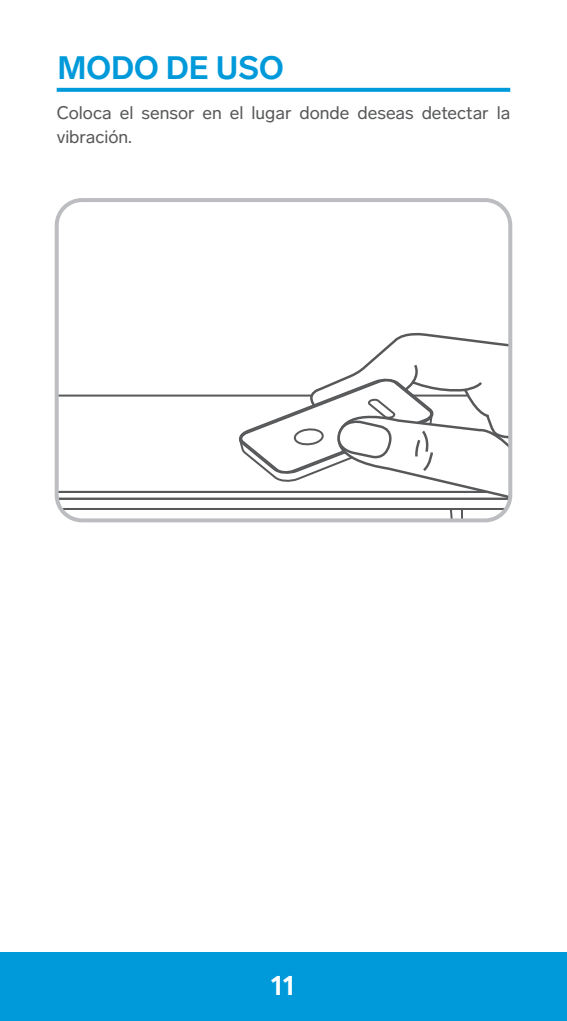
<style>
.page{position:relative;width:567px;height:1021px;background:#fff}
.page>*{position:absolute;margin:0;border:0;box-sizing:border-box;transform-origin:0 0}
.t1{font:700 32px "Lab Grotesque";color:#009ada}
.t2{font:700 28px "Lab Grotesque";color:#fff}
.t3{font:18px/24px "Lab Grotesque";color:#57585a}
</style>
<div class="page">
<div style="left:0;top:952px;width:567px;height:68px;background:#009ada"></div>
<svg style="left:57px;top:88px;width:453px;height:4px;background:#0b9edb"></svg>
<svg style="left:60px;top:332px;width:447px;height:185px"></svg>
<div style="left:55px;top:198px;width:457px;height:324px;border:4px solid #bcbdc0;border-radius:25px"></div>
<h1 class="t1" style="left:57px;top:49px;width:228px">MODO DE USO</h1>
<p class="t3" style="left:57px;top:101px;width:455px">Coloca el sensor en el lugar donde deseas detectar la vibración.</p>
<h2 class="t2" style="left:271px;top:968px;width:26px">11</h2>
</div>
